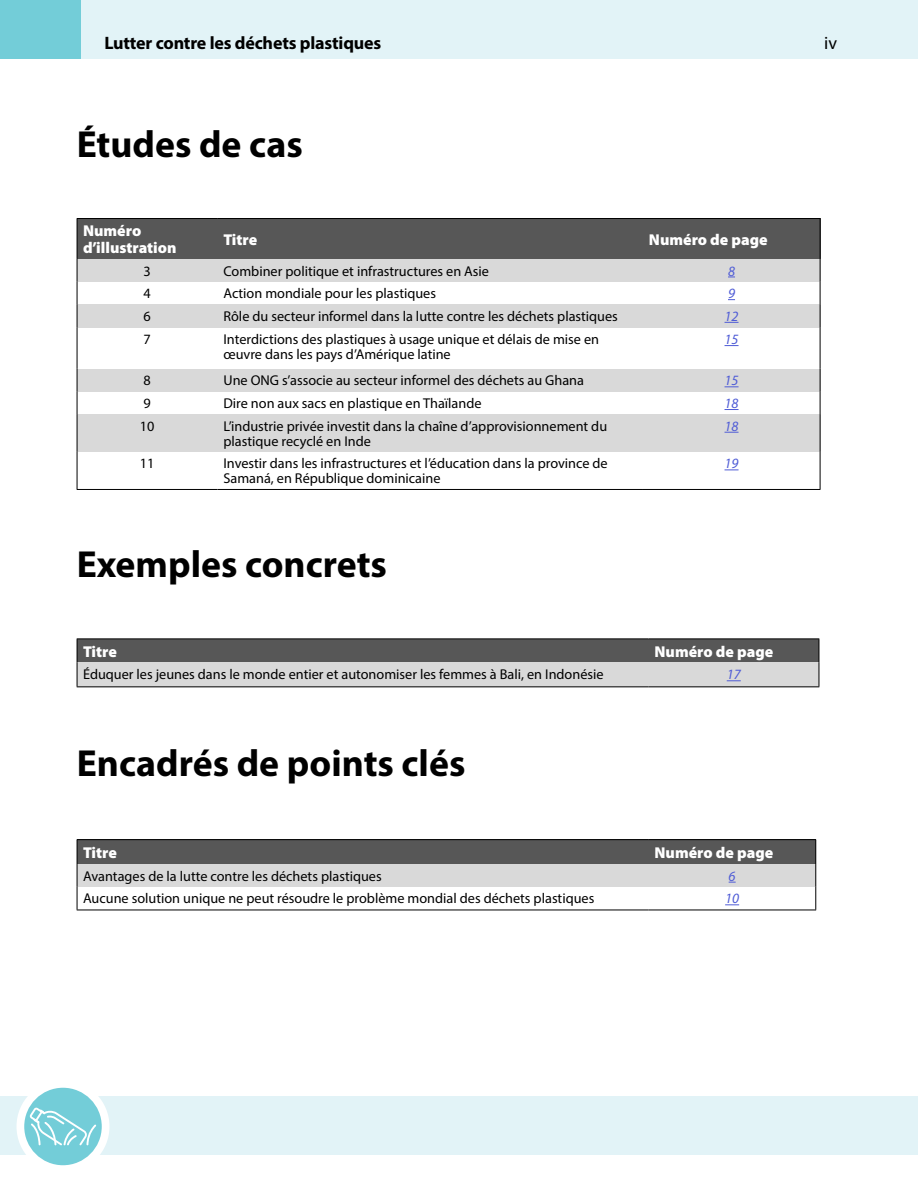
<style>
.page{position:relative;width:918px;height:1188px;background:#fff}
.page>*{position:absolute;margin:0;border:0;box-sizing:border-box;transform-origin:0 0}
.t1{font:700 37.8px "Myriad Pro";color:#000}
.t2{font:700 18px "Myriad Pro";letter-spacing:-.01em;color:#000}
.t3{font:18px "Myriad Pro";color:#000}
.t4{font:900 15.75px/16.5px "Myriad Pro";color:#fff}
.t5{font:14.25px/15px "Myriad Pro";color:#000}
.t6{font:italic 14.25px "Myriad Pro";color:#4f5cd6}
</style>
<div class="page">
<div style="left:0;top:1096px;width:918px;height:58px;background:#e2f3f7"></div>
<div style="left:81px;top:0;width:837px;height:58px;background:#e2f3f7"></div>
<div style="left:0;top:0;width:81px;height:58px;background:#73cdd8"></div>
<div style="left:16px;top:1080px;width:94px;height:93px;background:#fff;border-radius:50%"></div>
<div style="left:24px;top:1088px;width:78px;height:77px;background:#73cdd8;border-radius:50%"></div>
<svg style="left:30px;top:1108px;width:66px;height:37px"></svg>
<div style="left:77px;top:219px;width:140px;height:40px;background:#575757"></div>
<div style="left:217px;top:219px;width:426px;height:40px;background:#575757"></div>
<div style="left:643px;top:219px;width:177px;height:40px;background:#575757"></div>
<div style="left:77px;top:259px;width:140px;height:23px;background:#d9d9d9"></div>
<div style="left:217px;top:259px;width:426px;height:23px;background:#d9d9d9"></div>
<div style="left:643px;top:259px;width:177px;height:23px;background:#d9d9d9"></div>
<div style="left:77px;top:304px;width:140px;height:23px;background:#d9d9d9"></div>
<div style="left:217px;top:304px;width:426px;height:23px;background:#d9d9d9"></div>
<div style="left:643px;top:304px;width:177px;height:23px;background:#d9d9d9"></div>
<div style="left:77px;top:369px;width:140px;height:22px;background:#d9d9d9"></div>
<div style="left:217px;top:369px;width:426px;height:22px;background:#d9d9d9"></div>
<div style="left:643px;top:369px;width:177px;height:22px;background:#d9d9d9"></div>
<div style="left:77px;top:414px;width:140px;height:38px;background:#d9d9d9"></div>
<div style="left:217px;top:414px;width:426px;height:38px;background:#d9d9d9"></div>
<div style="left:643px;top:414px;width:177px;height:38px;background:#d9d9d9"></div>
<hr style="left:77px;top:218px;width:140px;height:1px;background:#000">
<hr style="left:77px;top:219px;width:1px;height:40px;background:#000">
<hr style="left:217px;top:218px;width:426px;height:1px;background:#000">
<hr style="left:643px;top:218px;width:177px;height:1px;background:#000">
<hr style="left:820px;top:219px;width:1px;height:40px;background:#000">
<svg style="left:77px;top:259px;width:1px;height:68px"></svg>
<svg style="left:820px;top:259px;width:1px;height:68px"></svg>
<hr style="left:77px;top:327px;width:1px;height:42px;background:#000">
<hr style="left:820px;top:327px;width:1px;height:42px;background:#000">
<svg style="left:77px;top:369px;width:1px;height:45px"></svg>
<svg style="left:820px;top:369px;width:1px;height:45px"></svg>
<hr style="left:77px;top:414px;width:1px;height:38px;background:#000">
<hr style="left:820px;top:414px;width:1px;height:38px;background:#000">
<hr style="left:77px;top:452px;width:1px;height:37px;background:#000">
<hr style="left:820px;top:452px;width:1px;height:37px;background:#000">
<hr style="left:77px;top:489px;width:140px;height:1px;background:#000">
<hr style="left:217px;top:489px;width:426px;height:1px;background:#000">
<hr style="left:643px;top:489px;width:177px;height:1px;background:#000">
<svg style="left:725px;top:322px;width:14px;height:1px"></svg>
<svg style="left:725px;top:345px;width:14px;height:1px"></svg>
<svg style="left:725px;top:386px;width:14px;height:1px"></svg>
<svg style="left:725px;top:409px;width:14px;height:1px"></svg>
<svg style="left:725px;top:432px;width:14px;height:1px"></svg>
<svg style="left:725px;top:470px;width:14px;height:1px"></svg>
<div style="left:77px;top:639px;width:572px;height:24px;background:#575757"></div>
<div style="left:649px;top:639px;width:170px;height:24px;background:#575757"></div>
<div style="left:77px;top:663px;width:572px;height:24px;background:#d9d9d9"></div>
<div style="left:649px;top:663px;width:170px;height:24px;background:#d9d9d9"></div>
<hr style="left:77px;top:638px;width:572px;height:1px;background:#000">
<hr style="left:649px;top:638px;width:170px;height:1px;background:#000">
<svg style="left:77px;top:639px;width:1px;height:47px"></svg>
<svg style="left:819px;top:639px;width:1px;height:47px"></svg>
<hr style="left:77px;top:686px;width:572px;height:1px;background:#000">
<hr style="left:649px;top:686px;width:170px;height:1px;background:#000">
<svg style="left:727px;top:680px;width:14px;height:1px"></svg>
<div style="left:77px;top:840px;width:572px;height:24px;background:#575757"></div>
<div style="left:649px;top:840px;width:167px;height:24px;background:#575757"></div>
<div style="left:77px;top:864px;width:572px;height:23px;background:#d9d9d9"></div>
<div style="left:649px;top:864px;width:167px;height:23px;background:#d9d9d9"></div>
<hr style="left:77px;top:839px;width:572px;height:1px;background:#000">
<hr style="left:649px;top:839px;width:167px;height:1px;background:#000">
<svg style="left:77px;top:840px;width:1px;height:70px"></svg>
<svg style="left:815px;top:840px;width:1px;height:70px"></svg>
<hr style="left:77px;top:910px;width:572px;height:1px;background:#000">
<hr style="left:649px;top:910px;width:167px;height:1px;background:#000">
<svg style="left:725px;top:904px;width:14px;height:1px"></svg>
<p class="t2" style="left:104px;top:31px;width:278px">Lutter contre les déchets plastiques</p>
<p class="t3" style="left:824px;top:32px;width:14px">iv</p>
<h2 class="t1" style="left:77px;top:119px;width:228px">Études de cas</h2>
<p class="t4" style="left:83px;top:222px;width:95px">Numéro d’illustration</p>
<p class="t4" style="left:223px;top:230px;width:35px">Titre</p>
<p class="t4" style="left:649px;top:230px;width:120px">Numéro de page</p>
<p class="t5" style="left:144px;top:263px;width:9px">3</p>
<p class="t5" style="left:223px;top:263px;width:267px">Combiner politique et infrastructures en Asie</p>
<p class="t6" style="left:728px;top:262px;width:9px">8</p>
<p class="t5" style="left:144px;top:286px;width:9px">4</p>
<p class="t5" style="left:223px;top:286px;width:214px">Action mondiale pour les plastiques</p>
<p class="t6" style="left:728px;top:285px;width:9px">9</p>
<p class="t5" style="left:144px;top:308px;width:9px">6</p>
<p class="t5" style="left:223px;top:308px;width:396px">Rôle du secteur informel dans la lutte contre les déchets plastiques</p>
<p class="t6" style="left:725px;top:307px;width:16px">12</p>
<p class="t5" style="left:144px;top:332px;width:9px">7</p>
<p class="t5" style="left:223px;top:332px;width:377px">Interdictions des plastiques à usage unique et délais de mise en œuvre dans les pays d’Amérique latine</p>
<p class="t6" style="left:725px;top:331px;width:16px">15</p>
<p class="t5" style="left:144px;top:373px;width:9px">8</p>
<p class="t5" style="left:223px;top:373px;width:362px">Une ONG s’associe au secteur informel des déchets au Ghana</p>
<p class="t6" style="left:725px;top:372px;width:16px">15</p>
<p class="t5" style="left:144px;top:396px;width:9px">9</p>
<p class="t5" style="left:223px;top:396px;width:260px">Dire non aux sacs en plastique en Thaïlande</p>
<p class="t6" style="left:725px;top:395px;width:16px">18</p>
<p class="t5" style="left:140px;top:418px;width:16px">10</p>
<p class="t5" style="left:223px;top:418px;width:385px">L’industrie privée investit dans la chaîne d’approvisionnement du plastique recyclé en Inde</p>
<p class="t6" style="left:725px;top:417px;width:16px">18</p>
<p class="t5" style="left:140px;top:456px;width:16px">11</p>
<p class="t5" style="left:223px;top:456px;width:386px">Investir dans les infrastructures et l’éducation dans la province de<br>Samaná, en République dominicaine</p>
<p class="t6" style="left:725px;top:455px;width:16px">19</p>
<h2 class="t1" style="left:77px;top:540px;width:312px">Exemples concrets</h2>
<p class="t4" style="left:83px;top:642px;width:35px">Titre</p>
<p class="t4" style="left:655px;top:642px;width:120px">Numéro de page</p>
<p class="t5" style="left:83px;top:667px;width:522px">Éduquer les jeunes dans le monde entier et autonomiser les femmes à Bali, en Indonésie</p>
<p class="t6" style="left:727px;top:666px;width:16px">17</p>
<h2 class="t1" style="left:77px;top:738px;width:390px">Encadrés de points clés</h2>
<p class="t4" style="left:83px;top:844px;width:35px">Titre</p>
<p class="t4" style="left:655px;top:844px;width:120px">Numéro de page</p>
<p class="t5" style="left:83px;top:868px;width:300px">Avantages de la lutte contre les déchets plastiques</p>
<p class="t6" style="left:729px;top:867px;width:9px">6</p>
<p class="t5" style="left:83px;top:891px;width:513px">Aucune solution unique ne peut résoudre le problème mondial des déchets plastiques</p>
<p class="t6" style="left:725px;top:890px;width:16px">10</p>
</div>
